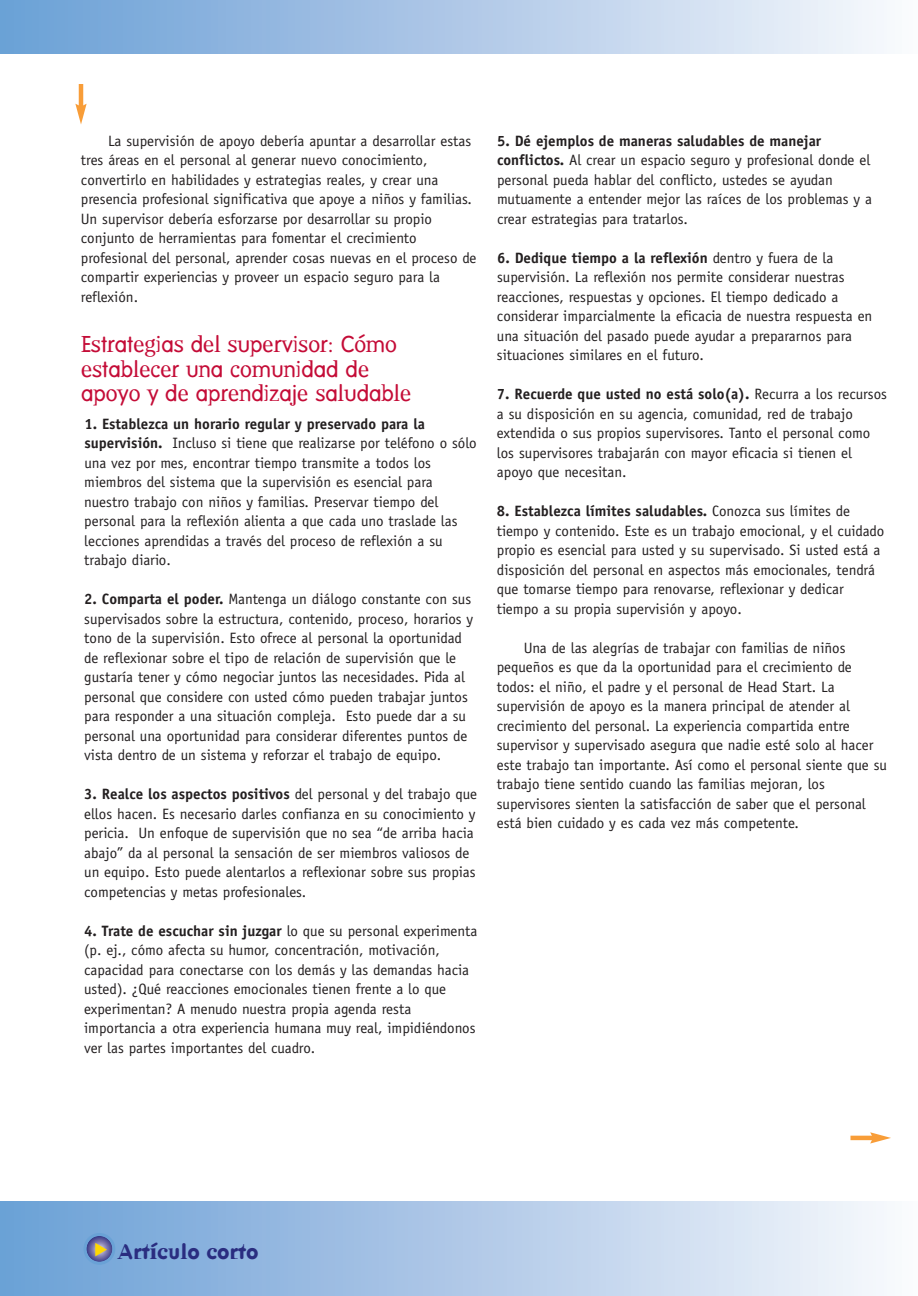
<style>
.page{position:relative;width:918px;height:1296px;background:#fff}
.page>*{position:absolute;margin:0;border:0;box-sizing:border-box;transform-origin:0 0}
.t1{font:22.5px/24px "Dead History Roman";color:#c40c37}
.t2{font:700 21px "Dead History";color:#2a2d80}
.t3{font:15px/19.5px "Officina Sans";color:#231f20}
.t4{font:700 15px "Officina Sans";color:#231f20}
.s1{font-weight:700}
.s2{font-weight:400}
</style>
<div class="page">
<div style="left:0;top:1202px;width:918px;height:94px;background:linear-gradient(to right,#699dd5,#f8f8fc)"></div>
<div style="left:0;top:0;width:918px;height:54px;background:linear-gradient(to right,#699dd5,#f8f8fc)"></div>
<hr style="left:79px;top:84px;width:4px;height:24px;background:#f89d38">
<svg style="left:75px;top:104px;width:12px;height:20px"></svg>
<hr style="left:850px;top:1136px;width:24px;height:4px;background:#f89d38">
<svg style="left:870px;top:1132px;width:21px;height:12px"></svg>
<svg style="left:84px;top:1233px;width:31px;height:32px"></svg>
<p class="t3" style="left:81px;top:132px;width:397px;text-indent:27px">La supervisión de apoyo debería apuntar a desarrollar estas tres áreas en el personal al generar nuevo conocimiento, convertirlo en habilidades y estrategias reales, y crear una presencia profesional significativa que apoye a niños y familias.<br>Un supervisor debería esforzarse por desarrollar su propio conjunto de herramientas para fomentar el crecimiento profesional del personal, aprender cosas nuevas en el proceso de compartir experiencias y proveer un espacio seguro para la reflexión.</p>
<h3 class="t1" style="left:81px;top:333px;width:332px">Estrategias del supervisor: Cómo establecer una comunidad de apoyo y de aprendizaje saludable</h3>
<p class="t3" style="left:84px;top:415px;width:394px"><span class="s1">1. Establezca un horario regular y preservado para la supervisión.</span> Incluso si tiene que realizarse por teléfono o sólo una vez por mes, encontrar tiempo transmite a todos los miembros del sistema que la supervisión es esencial para nuestro trabajo con niños y familias. Preservar tiempo del personal para la reflexión alienta a que cada uno traslade las lecciones aprendidas a través del proceso de reflexión a su trabajo diario.</p>
<p class="t3" style="left:84px;top:590px;width:391px"><span class="s1">2. Comparta el poder.</span> Mantenga un diálogo constante con sus supervisados sobre la estructura, contenido, proceso, horarios y tono de la supervisión. Esto ofrece al personal la oportunidad de reflexionar sobre el tipo de relación de supervisión que le gustaría tener y cómo negociar juntos las necesidades. Pida al personal que considere con usted cómo pueden trabajar juntos para responder a una situación compleja. Esto puede dar a su personal una oportunidad para considerar diferentes puntos de vista dentro de un sistema y reforzar el trabajo de equipo.</p>
<p class="t3" style="left:84px;top:785px;width:395px"><span class="s1">3. Realce los aspectos positivos</span> del personal y del trabajo que ellos hacen. Es necesario darles confianza en su conocimiento y pericia. Un enfoque de supervisión que no sea “de arriba hacia abajo” da al personal la sensación de ser miembros valiosos de un equipo. Esto puede alentarlos a reflexionar sobre sus propias competencias y metas profesionales.</p>
<p class="t4" style="left:84px;top:925px;width:395px">4. Trate de escuchar sin juzgar <span class="s2">lo que su personal experimenta</span></p>
<p class="t3" style="left:84px;top:941px;width:393px">(p. ej., cómo afecta su humor, concentración, motivación, capacidad para conectarse con los demás y las demandas hacia usted). ¿Qué reacciones emocionales tienen frente a lo que experimentan? A menudo nuestra propia agenda resta importancia a otra experiencia humana muy real, impidiéndonos ver las partes importantes del cuadro.</p>
<p class="t3" style="left:497px;top:132px;width:377px"><span class="s1">5. Dé ejemplos de maneras saludables de manejar conflictos.</span> Al crear un espacio seguro y profesional donde el personal pueda hablar del conflicto, ustedes se ayudan mutuamente a entender mejor las raíces de los problemas y a crear estrategias para tratarlos.</p>
<p class="t3" style="left:497px;top:249px;width:377px"><span class="s1">6. Dedique tiempo a la reflexión</span> dentro y fuera de la supervisión. La reflexión nos permite considerar nuestras reacciones, respuestas y opciones. El tiempo dedicado a considerar imparcialmente la eficacia de nuestra respuesta en una situación del pasado puede ayudar a prepararnos para situaciones similares en el futuro.</p>
<p class="t3" style="left:497px;top:386px;width:392px"><span class="s1">7. Recuerde que usted no está solo(a).</span> Recurra a los recursos a su disposición en su agencia, comunidad, red de trabajo extendida o sus propios supervisores. Tanto el personal como los supervisores trabajarán con mayor eficacia si tienen el apoyo que necesitan.</p>
<p class="t3" style="left:497px;top:503px;width:389px"><span class="s1">8. Establezca límites saludables.</span> Conozca sus límites de tiempo y contenido. Este es un trabajo emocional, y el cuidado propio es esencial para usted y su supervisado. Si usted está a disposición del personal en aspectos más emocionales, tendrá que tomarse tiempo para renovarse, reflexionar y dedicar tiempo a su propia supervisión y apoyo.</p>
<p class="t3" style="left:497px;top:639px;width:392px;text-indent:27px">Una de las alegrías de trabajar con familias de niños pequeños es que da la oportunidad para el crecimiento de todos: el niño, el padre y el personal de Head Start. La supervisión de apoyo es la manera principal de atender al crecimiento del personal. La experiencia compartida entre supervisor y supervisado asegura que nadie esté solo al hacer este trabajo tan importante. Así como el personal siente que su trabajo tiene sentido cuando las familias mejoran, los supervisores sienten la satisfacción de saber que el personal está bien cuidado y es cada vez más competente.</p>
<h2 class="t2" style="left:118px;top:1239px;width:142px">Artículo corto</h2>
</div>
